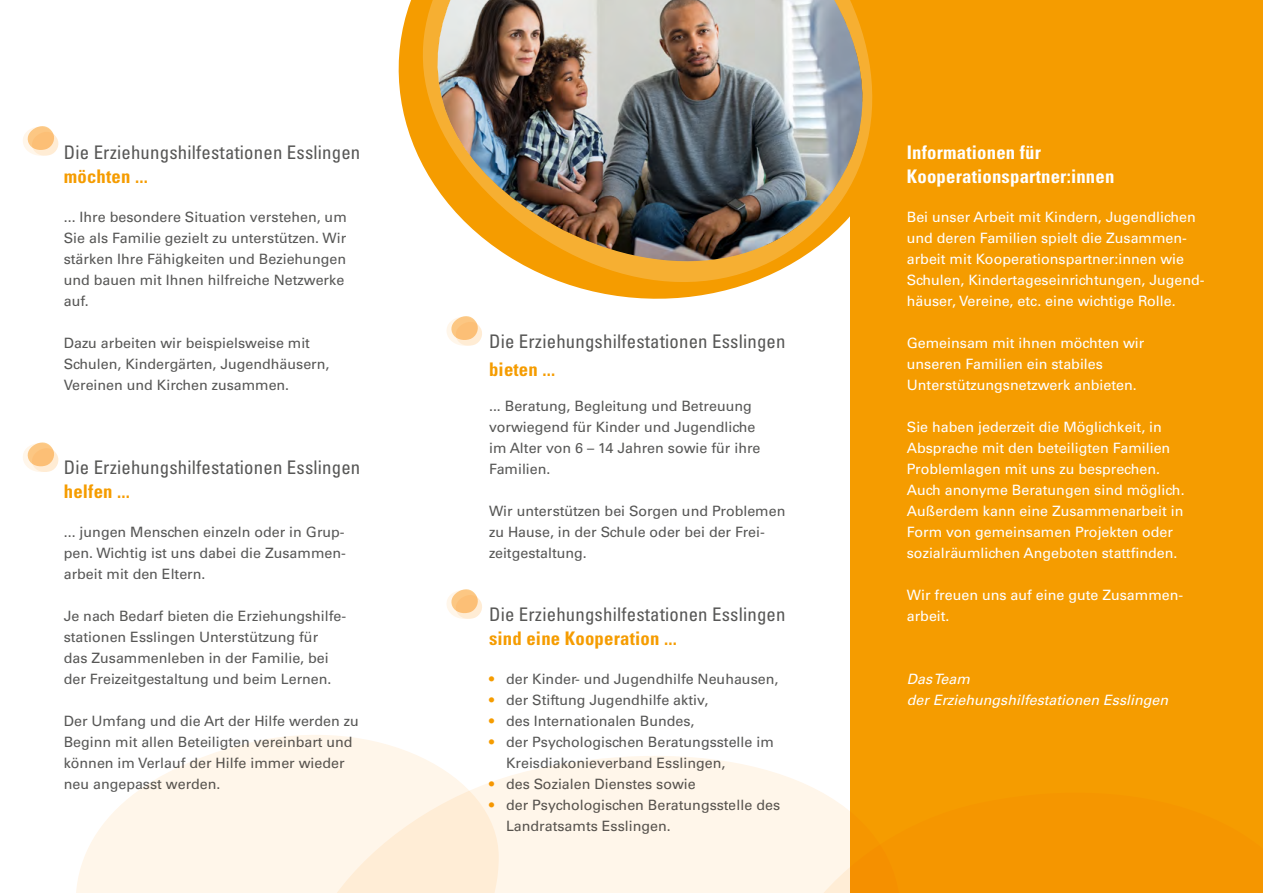
<style>
.page{position:relative;width:1263px;height:893px;background:#fff}
.page>*{position:absolute;margin:0;border:0;box-sizing:border-box;transform-origin:0 0}
.t1{font:condensed 18.75px "Univers LT Pro";letter-spacing:.01em;color:#575756}
.t2{font:700 condensed 18.75px "Univers LT Pro";letter-spacing:.01em;color:#f59c00}
.t3{font:700 condensed 18.75px/24px "Univers LT Pro";letter-spacing:.01em;color:#fff}
.t4{font:14.25px/21px "Univers LT Pro 55 Roman";color:#575756}
.t5{font:14.25px/21px "Univers LT Pro 55 Roman";color:#fff}
.t6{font:italic 14.25px/21px "Univers LT Pro 55";color:#fff}
.s1{color:#f59c00}
</style>
<div class="page">
<div style="left:850px;top:0;width:413px;height:893px;background:#f59c00"></div>
<svg style="left:399px;top:3px;width:351px;height:296px"></svg>
<svg style="left:410px;top:0;width:463px;height:283px;fill:#f59c00"></svg>
<img style="left:418px;top:0;width:450px;height:283px">
<svg style="left:23px;top:126px;width:36px;height:30px"></svg>
<svg style="left:23px;top:442px;width:36px;height:30px"></svg>
<svg style="left:446px;top:316px;width:36px;height:30px"></svg>
<svg style="left:446px;top:589px;width:36px;height:30px"></svg>
<div style="left:499px;top:756px;width:273px;height:137px;background:#fff6ea"></div>
<svg style="left:730px;top:772px;width:169px;height:121px;fill:#fff6ea"></svg>
<svg style="left:76px;top:735px;width:423px;height:158px;fill:#fff6ea"></svg>
<h1 class="t1" style="left:64px;top:140px;width:298px">Die Erziehungshilfestationen Esslingen</h1>
<h1 class="t2" style="left:64px;top:165px;width:86px">möchten ...</h1>
<p class="t4" style="left:64px;top:206px;width:284px">... Ihre besondere Situation verstehen, um Sie als Familie gezielt zu unterstützen. Wir stärken Ihre Fähigkeiten und Beziehungen und bauen mit Ihnen hilfreiche Netzwerke auf.</p>
<p class="t4" style="left:64px;top:332px;width:267px">Dazu arbeiten wir beispielsweise mit<br>Schulen, Kindergärten, Jugendhäusern,<br>Vereinen und Kirchen zusammen.</p>
<h1 class="t1" style="left:64px;top:455px;width:298px">Die Erziehungshilfestationen Esslingen</h1>
<h1 class="t2" style="left:64px;top:480px;width:68px">helfen ...</h1>
<p class="t4" style="left:64px;top:521px;width:284px;text-align:justify">... jungen Menschen einzeln oder in Grup&shy;pen. Wichtig ist uns dabei die Zusammen&shy;arbeit mit den Eltern.</p>
<p class="t4" style="left:64px;top:605px;width:283px">Je nach Bedarf bieten die Erziehungshilfe&shy;stationen Esslingen Unterstützung für das Zusammenleben in der Familie, bei der Freizeitgestaltung und beim Lernen.</p>
<p class="t4" style="left:64px;top:710px;width:297px">Der Umfang und die Art der Hilfe werden zu Beginn mit allen Beteiligten vereinbart und können im Verlauf der Hilfe immer wieder neu angepasst werden.</p>
<h1 class="t1" style="left:489px;top:329px;width:298px">Die Erziehungshilfestationen Esslingen</h1>
<h1 class="t2" style="left:489px;top:358px;width:68px">bieten ...</h1>
<p class="t4" style="left:489px;top:395px;width:273px">... Beratung, Begleitung und Betreuung vorwiegend für Kinder und Jugendliche im Alter von 6 – 14 Jahren sowie für ihre<br>Familien.</p>
<p class="t4" style="left:489px;top:500px;width:298px">Wir unterstützen bei Sorgen und Problemen zu Hause, in der Schule oder bei der Frei&shy;zeitgestaltung.</p>
<h1 class="t1" style="left:489px;top:602px;width:298px">Die Erziehungshilfestationen Esslingen</h1>
<h1 class="t2" style="left:489px;top:627px;width:189px">sind eine Kooperation ...</h1>
<p class="t4" style="left:489px;top:668px;width:291px"><span class="s1">•</span> der Kinder- und Jugendhilfe Neuhausen,</p>
<p class="t4" style="left:489px;top:689px;width:221px"><span class="s1">•</span> der Stiftung Jugendhilfe aktiv,</p>
<p class="t4" style="left:489px;top:710px;width:207px"><span class="s1">•</span> des Internationalen Bundes,</p>
<p class="t4" style="left:506px;top:731px;width:269px;text-indent:-17px"><span class="s1">•</span> der Psychologischen Beratungsstelle im<br>Kreisdiakonieverband Esslingen,</p>
<p class="t4" style="left:489px;top:773px;width:208px"><span class="s1">•</span> des Sozialen Dienstes sowie</p>
<p class="t4" style="left:506px;top:794px;width:276px;text-indent:-17px"><span class="s1">•</span> der Psychologischen Beratungsstelle des<br>Landratsamts Esslingen.</p>
<h1 class="t3" style="left:907px;top:140px;width:209px">Informationen für<br>Kooperationspartner:innen</h1>
<p class="t5" style="left:907px;top:206px;width:299px">Bei unser Arbeit mit Kindern, Jugendlichen und deren Familien spielt die Zusammen&shy;arbeit mit Kooperationspartner:innen wie Schulen, Kindertageseinrichtungen, Jugend&shy;häuser, Vereine, etc. eine wichtige Rolle.</p>
<p class="t5" style="left:907px;top:332px;width:239px">Gemeinsam mit ihnen möchten wir unseren Familien ein stabiles<br>Unterstützungsnetzwerk anbieten.</p>
<p class="t5" style="left:907px;top:416px;width:279px">Sie haben jederzeit die Möglichkeit, in Absprache mit den beteiligten Familien Problemlagen mit uns zu besprechen.<br>Auch anonyme Beratungen sind möglich.<br>Außerdem kann eine Zusammenarbeit in Form von gemeinsamen Projekten oder sozialräumlichen Angeboten stattfinden.</p>
<p class="t5" style="left:907px;top:584px;width:278px">Wir freuen uns auf eine gute Zusammen&shy;arbeit.</p>
<p class="t6" style="left:907px;top:668px;width:263px">Das Team<br>der Erziehungshilfestationen Esslingen</p>
</div>
